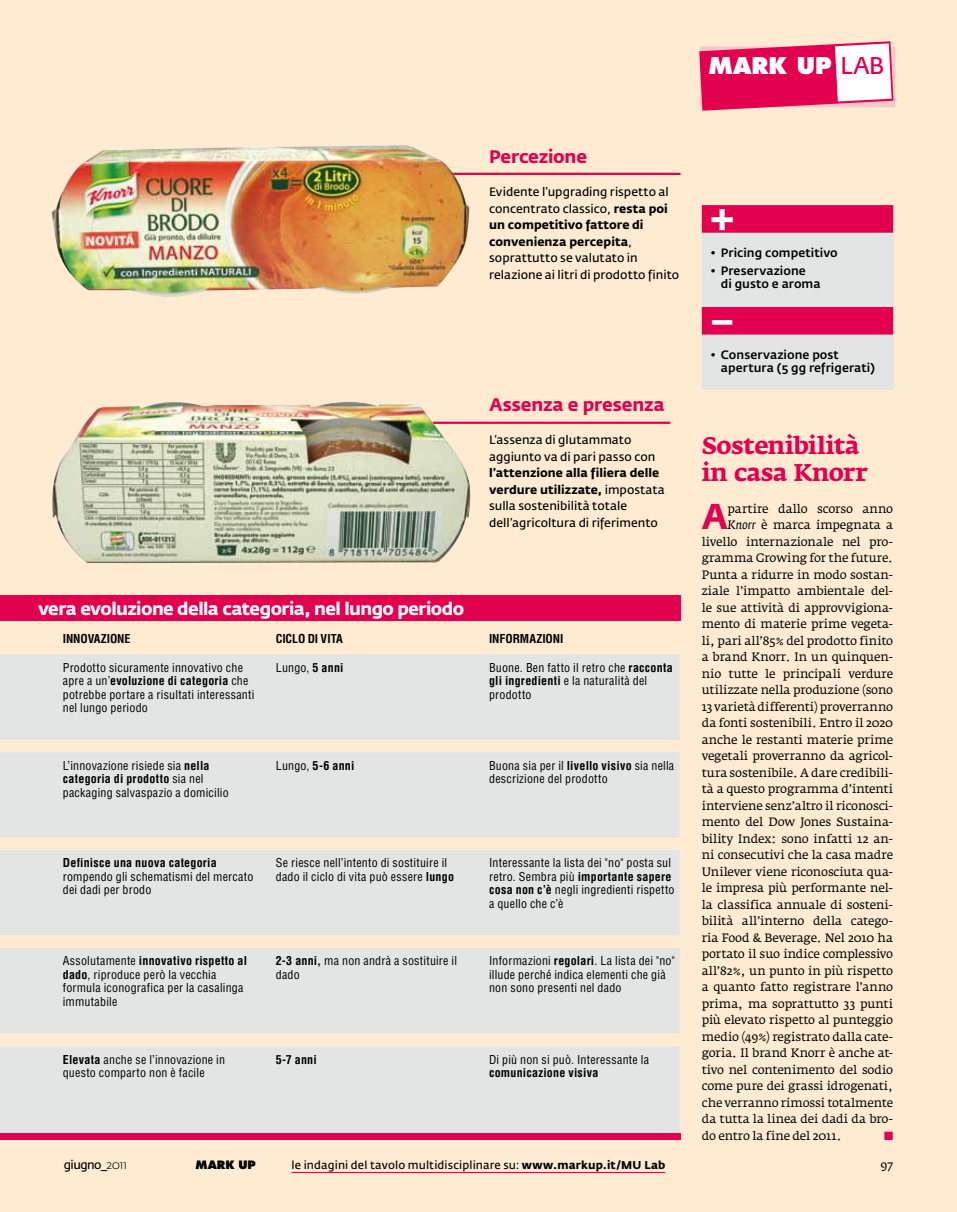
<style>
.page{position:relative;width:957px;height:1212px;background:#feebd2}
.page>*{position:absolute;margin:0;border:0;box-sizing:border-box;transform-origin:0 0}
.t1{font:700 40.5px "Fedra Sans Std";color:#fff}
.t2{font:700 35.4px "Fedra Sans Std";color:#e3004f}
.t3{font:700 24px/27px "Fedra Serif A Std";letter-spacing:-.02em;color:#e3004f}
.t4{font:800 22.5px "Futura Std";color:#fff}
.t5{font:700 18px "Fedra Sans Std";color:#e3004f}
.t6{font:700 17.7px "Fedra Sans Std";letter-spacing:-.035em;color:#fff}
.t7{font:12px "Fedra Serif A Std";letter-spacing:-.015em;color:#000}
.t8{font:condensed 12px/13.5px "Helvetica LT Std";letter-spacing:.02em;color:#000}
.t9{font:600 12px/16.5px "Fedra Sans Std";color:#000}
.t10{font:500 12px/13.5px "Fedra Sans Std";letter-spacing:.005em;color:#000}
.t11{font:700 condensed 12px "Helvetica LT Std";letter-spacing:.02em;color:#000}
.t12{font:700 condensed 12px "Helvetica LT Std";letter-spacing:-.005em;color:#000}
.t13{font:700 condensed 12px "Helvetica LT Std";letter-spacing:-.01em;color:#000}
.t14{font:12px "Zapf Dingbats";color:#e3004f}
.t15{font:600 11.25px "Fedra Sans Std";letter-spacing:.01em;color:#000}
.t16{font:800 11.25px "Futura Std";letter-spacing:-.01em;color:#000}
.s1{font-family:"Fedra Sans Std";font-weight:600;font-size:24px;color:#e3004f}
.s2{font-weight:700}
.s3{font-weight:400}
.s4{font-style:italic}
.s5{font-weight:300}
</style>
<div class="page">
<hr style="left:292px;top:1172px;width:373px;height:1px;background:#e3004f">
<svg style="left:699px;top:41px;width:194px;height:70px;background:#ed5b8a"></svg>
<div style="left:0;top:595px;width:680px;height:25px;background:#e3004f"></div>
<svg style="left:0;top:655px;width:679px;height:478px;background:#e5e4e2"></svg>
<div style="left:0;top:1133px;width:680px;height:7px;background:#e3004f"></div>
<div style="left:702px;top:205px;width:191px;height:185px;background:#e3e4e4"></div>
<div style="left:702px;top:205px;width:191px;height:28px;background:#e3004f"></div>
<div style="left:702px;top:307px;width:191px;height:28px;background:#e3004f"></div>
<hr style="left:449px;top:173px;width:231px;height:2px;background:#e3004f">
<img style="left:52px;top:402px;width:420px;height:161px">
<img style="left:51px;top:145px;width:418px;height:152px">
<hr style="left:433px;top:422px;width:237px;height:2px;background:#e3004f">
<h3 class="t4" style="left:708px;top:51px;width:178px">MARK UP <span class="s1">LAB</span></h3>
<h3 class="t5" style="left:489px;top:145px;width:99px">Percezione</h3>
<p class="t9" style="left:489px;top:184px;width:192px">Evidente l’upgrading rispetto al concentrato classico, <span class="s2">resta poi un competitivo fattore di convenienza percepita</span>, soprattutto se valutato in relazione ai litri di prodotto finito</p>
<h3 class="t5" style="left:489px;top:393px;width:177px">Assenza e presenza</h3>
<p class="t9" style="left:489px;top:432px;width:168px">L’assenza di glutammato aggiunto va di pari passo con</p>
<p class="t9" style="left:489px;top:465px;width:177px"><span class="s2">l’attenzione alla filiera delle verdure utilizzate,</span> impostata sulla sostenibilità totale dell’agricoltura di riferimento</p>
<h3 class="t6" style="left:38px;top:597px;width:428px">vera evoluzione della categoria, nel lungo periodo</h3>
<p class="t13" style="left:63px;top:631px;width:68px">Innovazione</p>
<p class="t11" style="left:276px;top:631px;width:13px">Ciclo</p>
<p class="t11" style="left:308px;top:631px;width:37px">di vita</p>
<p class="t12" style="left:489px;top:631px;width:74px">Informazioni</p>
<p class="t8" style="left:63px;top:660px;width:193px">Prodotto sicuramente innovativo che apre a un’<span class="s2">evoluzione di categoria</span> che potrebbe portare a risultati interessanti nel lungo periodo</p>
<p class="t8" style="left:276px;top:660px;width:69px">Lungo, <span class="s2">5 anni</span></p>
<p class="t8" style="left:489px;top:660px;width:185px">Buone. Ben fatto il retro che <span class="s2">racconta gli ingredienti</span> e la naturalità del prodotto</p>
<p class="t8" style="left:63px;top:758px;width:167px">L’innovazione risiede sia <span class="s2">nella categoria di prodotto</span> sia nel packaging salvaspazio a domicilio</p>
<p class="t11" style="left:276px;top:758px;width:80px"><span class="s3">Lungo,</span> 5-6 anni</p>
<p class="t8" style="left:489px;top:758px;width:187px">Buona sia per il <span class="s2">livello visivo</span> sia nella descrizione del prodotto</p>
<p class="t11" style="left:63px;top:855px;width:155px">Definisce una nuova categoria</p>
<p class="t8" style="left:63px;top:870px;width:192px">rompendo gli schematismi del mercato dei dadi per brodo</p>
<p class="t8" style="left:276px;top:856px;width:180px">Se riesce nell’intento di sostituire il dado il ciclo di vita può essere <span class="s2">lungo</span></p>
<p class="t8" style="left:489px;top:856px;width:187px">Interessante la lista dei "no" posta sul retro. Sembra più <span class="s2">importante sapere cosa non c’è</span> negli ingredienti rispetto a quello che c’è</p>
<p class="t8" style="left:63px;top:954px;width:186px">Assolutamente <span class="s2">innovativo rispetto al dado</span>, riproduce però la vecchia formula iconografica per la casalinga immutabile</p>
<p class="t8" style="left:276px;top:954px;width:183px"><span class="s2">2-3 anni,</span> ma non andrà a sostituire il dado</p>
<p class="t8" style="left:489px;top:954px;width:187px">Informazioni <span class="s2">regolari</span>. La lista dei "no" illude perché indica elementi che già non sono presenti nel dado</p>
<p class="t8" style="left:63px;top:1052px;width:164px"><span class="s2">Elevata</span> anche se l’innovazione in questo comparto non è facile</p>
<p class="t11" style="left:276px;top:1052px;width:43px">5-7 anni</p>
<p class="t8" style="left:489px;top:1052px;width:161px">Di più non si può. Interessante la</p>
<p class="t11" style="left:489px;top:1065px;width:111px">comunicazione visiva</p>
<h1 class="t1" style="left:710px;top:191px;width:26px">+</h1>
<p class="t10" style="left:710px;top:246px;width:129px">• Pricing competitivo</p>
<p class="t10" style="left:721px;top:264px;width:101px;text-indent:-11px">• Preservazione<br>di gusto e aroma</p>
<h1 class="t1" style="left:710px;top:293px;width:26px">–</h1>
<p class="t10" style="left:721px;top:348px;width:156px;text-indent:-11px">• Conservazione post apertura (5 gg refrigerati)</p>
<h3 class="t3" style="left:702px;top:432px;width:168px">Sostenibilità in casa Knorr</h3>
<h2 class="t2" style="left:701px;top:494px;width:27px">A</h2>
<p class="t7" style="left:727px;top:501px;width:167px">partire dallo scorso anno</p>
<p class="t7" style="left:727px;top:518px;width:167px"><span class="s4">Knorr</span> è marca impegnata a</p>
<p class="t7" style="left:702px;top:534px;width:193px">livello internazionale nel pro-</p>
<p class="t7" style="left:702px;top:551px;width:193px">gramma Growing for the future.</p>
<p class="t7" style="left:702px;top:567px;width:193px">Punta a ridurre in modo sostan-</p>
<p class="t7" style="left:702px;top:584px;width:193px">ziale l’impatto ambientale del-</p>
<p class="t7" style="left:702px;top:600px;width:193px">le sue attività di approvvigiona-</p>
<p class="t7" style="left:702px;top:617px;width:193px">mento di materie prime vegeta-</p>
<p class="t7" style="left:702px;top:633px;width:193px">li, pari all’85% del prodotto finito</p>
<p class="t7" style="left:702px;top:650px;width:193px">a brand Knorr. In un quinquen-</p>
<p class="t7" style="left:702px;top:666px;width:193px">nio tutte le principali verdure</p>
<p class="t7" style="left:702px;top:683px;width:193px">utilizzate nella produzione (sono</p>
<p class="t7" style="left:702px;top:699px;width:193px">13 varietà differenti) proverranno</p>
<p class="t7" style="left:702px;top:716px;width:193px">da fonti sostenibili. Entro il 2020</p>
<p class="t7" style="left:702px;top:732px;width:193px">anche le restanti materie prime</p>
<p class="t7" style="left:702px;top:749px;width:193px">vegetali proverranno da agricol-</p>
<p class="t7" style="left:702px;top:765px;width:193px">tura sostenibile. A dare credibili-</p>
<p class="t7" style="left:702px;top:782px;width:193px">tà a questo programma d’intenti</p>
<p class="t7" style="left:702px;top:798px;width:193px">interviene senz’altro il riconosci-</p>
<p class="t7" style="left:702px;top:815px;width:193px">mento del Dow Jones Sustaina-</p>
<p class="t7" style="left:702px;top:831px;width:193px">bility Index: sono infatti 12 an-</p>
<p class="t7" style="left:702px;top:848px;width:193px">ni consecutivi che la casa madre</p>
<p class="t7" style="left:702px;top:864px;width:193px">Unilever viene riconosciuta qua-</p>
<p class="t7" style="left:702px;top:881px;width:193px">le impresa più performante nel-</p>
<p class="t7" style="left:702px;top:897px;width:193px">la classifica annuale di sosteni-</p>
<p class="t7" style="left:702px;top:914px;width:193px">bilità all’interno della catego-</p>
<p class="t7" style="left:702px;top:930px;width:193px">ria Food &amp; Beverage. Nel 2010 ha</p>
<p class="t7" style="left:702px;top:947px;width:193px">portato il suo indice complessivo</p>
<p class="t7" style="left:702px;top:963px;width:193px">all’82%, un punto in più rispetto</p>
<p class="t7" style="left:702px;top:980px;width:193px">a quanto fatto registrare l’anno</p>
<p class="t7" style="left:702px;top:996px;width:193px">prima, ma soprattutto 33 punti</p>
<p class="t7" style="left:702px;top:1013px;width:193px">più elevato rispetto al punteggio</p>
<p class="t7" style="left:702px;top:1029px;width:193px">medio (49%) registrato dalla cate-</p>
<p class="t7" style="left:702px;top:1046px;width:193px">goria. Il brand Knorr è anche at-</p>
<p class="t7" style="left:702px;top:1062px;width:193px">tivo nel contenimento del sodio</p>
<p class="t7" style="left:702px;top:1079px;width:193px">come pure dei grassi idrogenati,</p>
<p class="t7" style="left:702px;top:1095px;width:193px">che verranno rimossi totalmente</p>
<p class="t7" style="left:702px;top:1112px;width:193px">da tutta la linea dei dadi da bro-</p>
<p class="t7" style="left:702px;top:1128px;width:141px">do entro la fine del 2011.</p>
<p class="t14" style="left:884px;top:1130px;width:11px">■</p>
<p class="t9" style="left:64px;top:1157px;width:65px">giugno_<span class="s5">2011</span></p>
<p class="t16" style="left:196px;top:1158px;width:61px">MARK UP</p>
<p class="t15" style="left:292px;top:1158px;width:375px">le indagini del tavolo multidisciplinare su: <span class="s2">www.markup.it/MU Lab</span></p>
<p class="t7" style="left:880px;top:1158px;width:14px">97</p>
</div>
